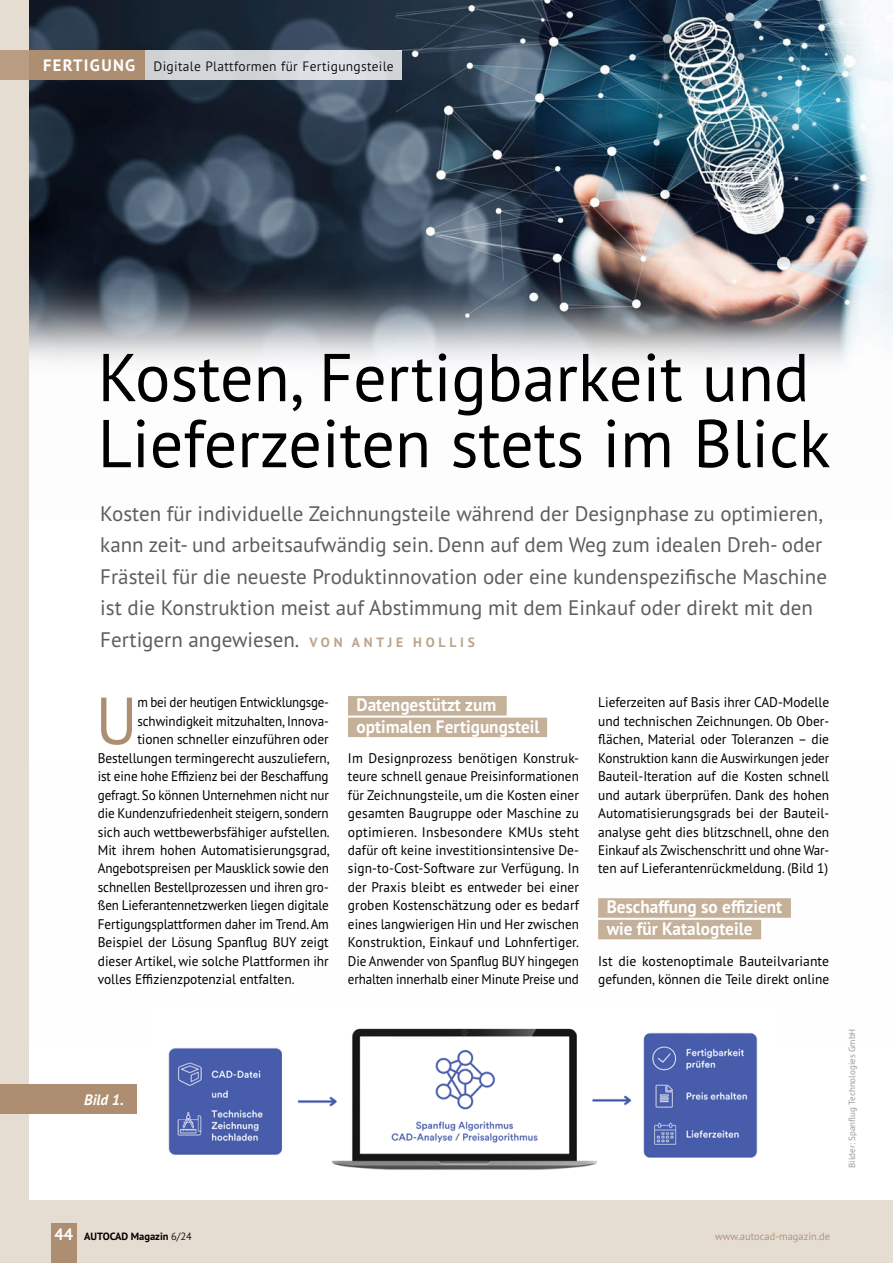
<style>
.page{position:relative;width:893px;height:1263px;background:#e5dcd2}
.page>*{position:absolute;margin:0;border:0;box-sizing:border-box;transform-origin:0 0}
.t1{font:67.5px/66px "PT Sans Pro";color:#000}
.t2{font:66.6px "PT Sans Pro";color:#ae8e70;scale:.96 1}
.t3{font:21px/31.5px "PT Sans Pro";color:#5d5d5c}
.t4{font:700 18px/21.6px "PT Sans Pro";color:#fff;scale:.96 1}
.t5{font:700 16.5px "PT Sans Pro";letter-spacing:.08em;color:#fff}
.t6{font:italic 700 15px "PT Sans Pro";color:#fff}
.t7{font:13.95px/18.5px "PT Sans Pro";letter-spacing:-.01em;color:#000;text-align:justify;scale:.96 1}
.t8{font:13.95px "PT Sans Pro";letter-spacing:-.01em;color:#000;scale:.94 1}
.t9{font:13.95px "PT Sans Pro";letter-spacing:-.01em;color:#000;scale:.95 1}
.t10{font:13.95px/18.5px "PT Sans Pro";letter-spacing:-.01em;color:#000}
.t11{font:13.95px "PT Sans Pro";letter-spacing:-.01em;color:#000;scale:.93 1}
.t12{font:300 13.5px "PT Sans Pro";letter-spacing:.02em;color:#000}
.t13{font:300 10.5px "PT Sans Pro";color:#ae8e70}
.t14{font:700 10.5px "PT Sans Pro";color:#000}
.t15{font:9px "PT Sans Pro";color:#999b9c}
.s1{font-weight:700;font-size:13.5px;color:#bda48b}
.s2{font-size:16.5px;color:#fff}
.s3{font-weight:300}
</style>
<div class="page">
<div style="left:30px;top:0;width:863px;height:1199px;background:#fff"></div>
<img style="left:30px;top:0;width:863px;height:364px">
<div style="left:51px;top:1223px;width:26px;height:40px;background:#ae8e70"></div>
<div style="left:30px;top:50px;width:115px;height:29px;background:#ae8e70"></div>
<div style="left:0;top:50px;width:30px;height:29px;background:#b99d83"></div>
<div style="left:145px;top:50px;width:257px;height:29px;background:#d3d7da"></div>
<div style="left:348px;top:696px;width:159px;height:19px;background:#c5b099"></div>
<div style="left:348px;top:718px;width:199px;height:19px;background:#c5b099"></div>
<div style="left:598px;top:898px;width:193px;height:20px;background:#c5b099"></div>
<div style="left:598px;top:920px;width:163px;height:19px;background:#c5b099"></div>
<img style="left:168px;top:1028px;width:590px;height:142px">
<div style="left:0;top:1084px;width:137px;height:29px;background:#ae8e70"></div>
<p class="t5" style="left:43px;top:54px;width:94px">FERTIGUNG</p>
<p class="t12" style="left:154px;top:57px;width:242px">Digitale Plattformen für Fertigungsteile</p>
<h1 class="t1" style="left:98px;top:343px;width:734px">Kosten, Fertigbarkeit und<br>Lieferzeiten stets im Blick</h1>
<p class="t3" style="left:100px;top:497px;width:728px">Kosten für individuelle Zeichnungsteile während der Designphase zu optimieren, kann zeit- und arbeitsaufwändig sein. Denn auf dem Weg zum idealen Dreh- oder Frästeil für die neueste Produktinnovation oder eine kundenspezifische Maschine ist die Konstruktion meist auf Abstimmung mit dem Einkauf oder direkt mit den Fertigern angewiesen. <span class="s1">V O N A N T J E H O L L I S</span></p>
<h2 class="t2" style="left:96px;top:678px;width:45px">U</h2>
<p class="t11" style="left:137px;top:693px;width:207px">m bei der heutigen Entwicklungsge-</p>
<p class="t8" style="left:137px;top:712px;width:205px">schwindigkeit mitzuhalten, Innova-</p>
<p class="t7" style="left:137px;top:730px;width:201px">tionen schneller einzuführen oder</p>
<p class="t9" style="left:98px;top:749px;width:246px">Bestellungen termingerecht auszuliefern,</p>
<p class="t8" style="left:98px;top:767px;width:247px">ist eine hohe Effizienz bei der Beschaffung</p>
<p class="t8" style="left:98px;top:786px;width:247px">gefragt. So können Unternehmen nicht nur</p>
<p class="t8" style="left:98px;top:804px;width:247px">die Kundenzufriedenheit steigern, sondern</p>
<p class="t7" style="left:98px;top:822px;width:243px">sich auch wettbewerbsfähiger aufstellen.</p>
<p class="t7" style="left:98px;top:840px;width:243px">Mit ihrem hohen Automatisierungsgrad,</p>
<p class="t9" style="left:98px;top:859px;width:245px">Angebotspreisen per Mausklick sowie den</p>
<p class="t8" style="left:98px;top:878px;width:247px">schnellen Bestellprozessen und ihren gro-</p>
<p class="t8" style="left:98px;top:896px;width:247px">ßen Lieferantennetzwerken liegen digitale</p>
<p class="t8" style="left:98px;top:915px;width:247px">Fertigungsplattformen daher im Trend. Am</p>
<p class="t7" style="left:98px;top:933px;width:242px">Beispiel der Lösung Spanflug BUY zeigt</p>
<p class="t7" style="left:98px;top:951px;width:242px">dieser Artikel, wie solche Plattformen ihr</p>
<p class="t7" style="left:98px;top:970px;width:206px">volles Effizienzpotenzial entfalten.</p>
<p class="t4" style="left:356px;top:694px;width:192px">Datengestützt zum optimalen Fertigungsteil</p>
<p class="t7" style="left:348px;top:748px;width:242px">Im Designprozess benötigen Konstruk&shy;teure schnell genaue Preisinformationen für Zeichnungsteile, um die Kosten einer gesamten Baugruppe oder Maschine zu optimieren. Insbesondere KMUs steht dafür oft keine investitionsintensive De&shy;sign-to-Cost-Software zur Verfügung. In der Praxis bleibt es entweder bei einer groben Kostenschätzung oder es bedarf eines langwierigen Hin und Her zwischen Konstruktion, Einkauf und Lohnfertiger.<br>Die Anwender von Spanflug BUY hingegen erhalten innerhalb einer Minute Preise und</p>
<p class="t7" style="left:598px;top:693px;width:242px">Lieferzeiten auf Basis ihrer CAD-Modelle und technischen Zeichnungen. Ob Ober&shy;flächen, Material oder Toleranzen – die Konstruktion kann die Auswirkungen jeder Bauteil-Iteration auf die Kosten schnell und autark überprüfen. Dank des hohen Automatisierungsgrads bei der Bauteil&shy;analyse geht dies blitzschnell, ohne den Einkauf als Zwischenschritt und ohne War&shy;ten auf Lieferantenrückmeldung. (Bild 1)</p>
<p class="t4" style="left:607px;top:896px;width:184px">Beschaffung so effizient wie für Katalogteile</p>
<p class="t10" style="left:598px;top:951px;width:233px">Ist die kostenoptimale Bauteilvariante gefunden, können die Teile direkt online</p>
<p class="t6" style="left:84px;top:1089px;width:41px">Bild 1.</p>
<p class="t15" style="left:846px;top:1168px;width:141px;rotate:-90deg">Bilder: Spanflug Technologies GmbH</p>
<p class="t14" style="left:54px;top:1229px;width:139px"><span class="s2">44</span> AUTOCAD Magazin <span class="s3">6/24</span></p>
<p class="t13" style="left:715px;top:1229px;width:117px">www.autocad-magazin.de</p>
</div>
